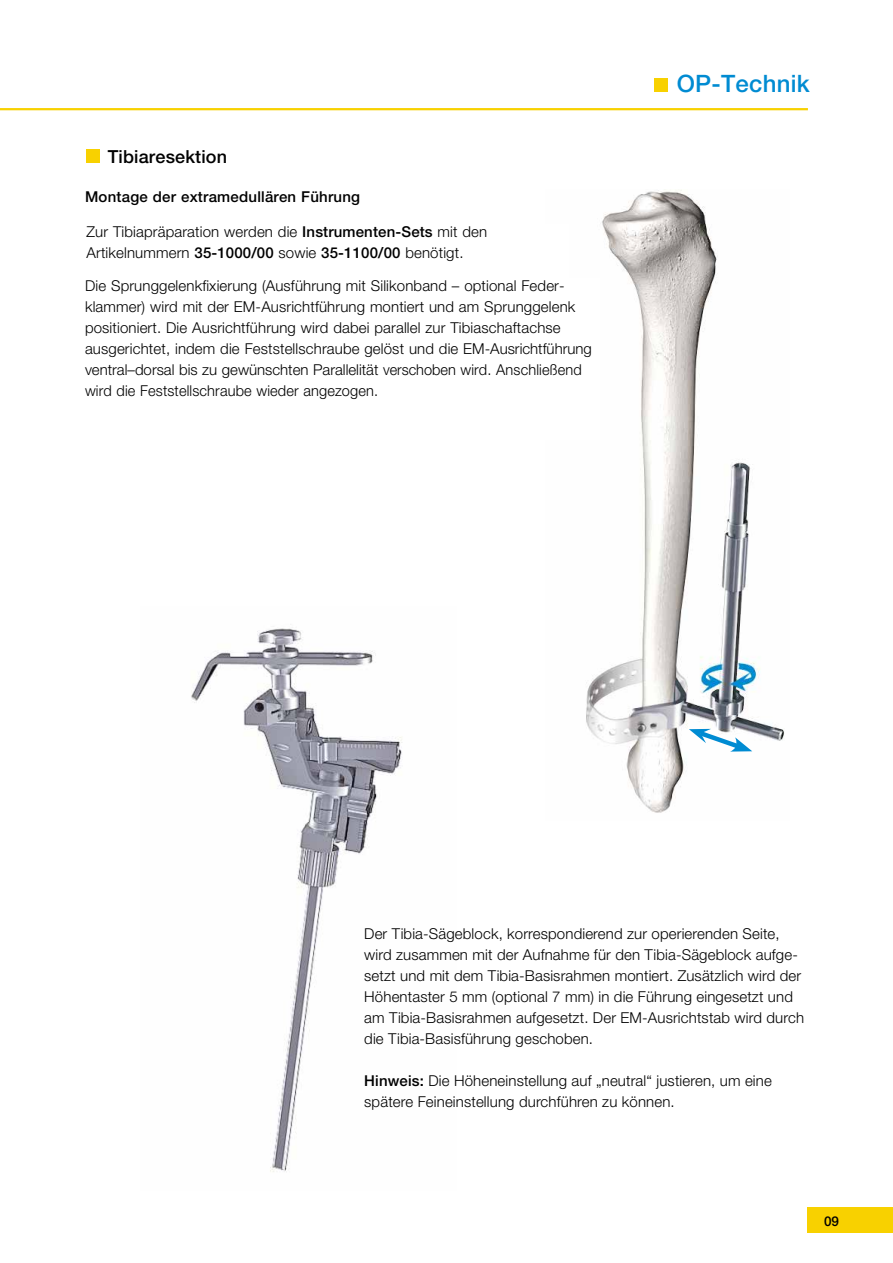
<style>
.page{position:relative;width:893px;height:1263px;background:#fff}
.page>*{position:absolute;margin:0;border:0;box-sizing:border-box;transform-origin:0 0}
.t1{font:500 24px "Helvetica Neue";letter-spacing:.01em;color:#008bd2}
.t2{font:500 18px "Helvetica Neue";letter-spacing:.01em;color:#000}
.t3{font:300 15px/21px "Helvetica Neue";letter-spacing:.01em;color:#000}
.t4{font:500 15px "Helvetica Neue";letter-spacing:.015em;color:#000}
.t5{font:500 13.5px "Helvetica Neue";color:#000}
.s1{font-weight:500}
</style>
<div class="page">
<img style="left:586px;top:190px;width:198px;height:623px">
<svg style="left:689px;top:727px;width:63px;height:26px"></svg>
<img style="left:191px;top:628px;width:211px;height:544px">
<div style="left:84px;top:278px;width:516px;height:162px;background:#fff"></div>
<div style="left:87px;top:149px;width:13px;height:14px;background:#f8d100"></div>
<hr style="left:0;top:108px;width:808px;height:2px;background:#f8d100">
<div style="left:808px;top:1208px;width:85px;height:25px;background:#f8d100"></div>
<div style="left:654px;top:79px;width:14px;height:13px;background:#f8d100"></div>
<p class="t2" style="left:108px;top:146px;width:121px">Tibiaresektion</p>
<p class="t4" style="left:85px;top:187px;width:277px">Montage der extramedullären Führung</p>
<p class="t3" style="left:87px;top:221px;width:402px">Zur Tibiapräparation werden die <span class="s1">Instrumenten-Sets</span> mit den<br>Artikelnummern <span class="s1">35-1000/00</span> sowie <span class="s1">35-1100/00</span> benötigt.</p>
<p class="t3" style="left:85px;top:275px;width:508px">Die Sprunggelenkfixierung (Ausführung mit Silikonband – optional Feder&shy;klammer) wird mit der EM-Ausrichtführung montiert und am Sprunggelenk positioniert. Die Ausrichtführung wird dabei parallel zur Tibiaschaftachse ausgerichtet, indem die Feststellschraube gelöst und die EM-Ausrichtführung ventral–dorsal bis zu gewünschten Parallelität verschoben wird. Anschließend wird die Feststellschraube wieder angezogen.</p>
<h1 class="t1" style="left:677px;top:69px;width:134px">OP-Technik</h1>
<p class="t3" style="left:364px;top:923px;width:441px">Der Tibia-Sägeblock, korrespondierend zur operierenden Seite, wird zusammen mit der Aufnahme für den Tibia-Sägeblock aufge&shy;setzt und mit dem Tibia-Basisrahmen montiert. Zusätzlich wird der Höhentaster 5 mm (optional 7 mm) in die Führung eingesetzt und am Tibia-Basisrahmen aufgesetzt. Der EM-Ausrichtstab wird durch die Tibia-Basisführung geschoben.</p>
<p class="t3" style="left:364px;top:1070px;width:409px"><span class="s1">Hinweis:</span> Die Höheneinstellung auf „neutral“ justieren, um eine spätere Feineinstellung durchführen zu können.</p>
<p class="t5" style="left:824px;top:1213px;width:17px">09</p>
</div>
